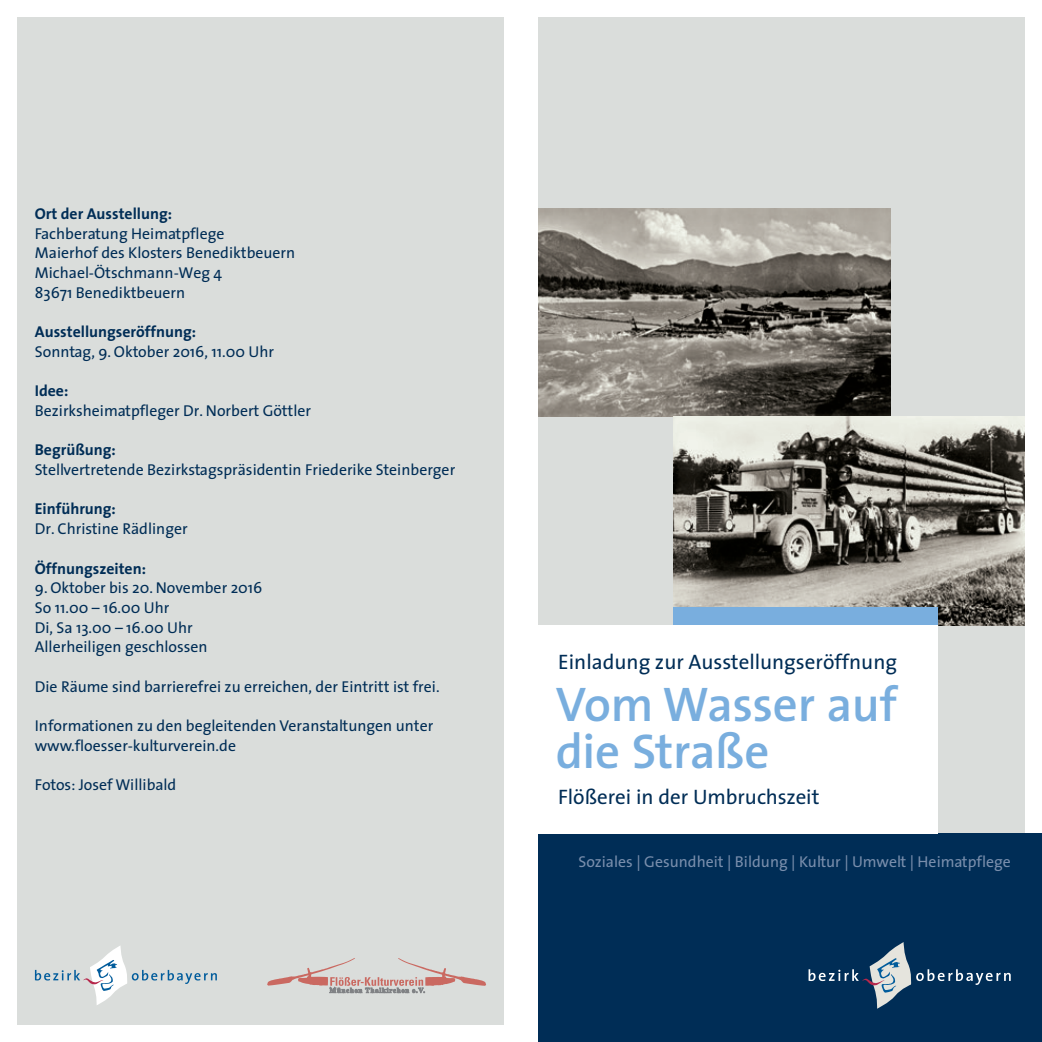
<style>
.page{position:relative;width:1042px;height:1042px;background:#fff}
.page>*{position:absolute;margin:0;border:0;box-sizing:border-box;transform-origin:0 0}
.t1{font:600 49px/47.2px "The Sans";letter-spacing:-.01em;color:#79aede}
.t2{font:21px "The Sans";color:#002d56}
.t3{font:15.75px/19.6px "The Sans";color:#002d56}
.t4{font:700 15.75px "The Sans";color:#002d56}
.t5{font:15.75px "The Sans";color:#798eac}
</style>
<div class="page">
<div style="left:538px;top:17px;width:486px;height:1007px;background:#dadddb"></div>
<div style="left:17px;top:17px;width:486px;height:1007px;background:#dadddb"></div>
<img style="left:538px;top:208px;width:353px;height:209px">
<img style="left:673px;top:417px;width:351px;height:208px">
<div style="left:538px;top:833px;width:504px;height:209px;background:#002d56"></div>
<svg style="left:808px;top:942px;width:202px;height:66px"></svg>
<svg style="left:35px;top:946px;width:182px;height:59px"></svg>
<svg style="left:267px;top:958px;width:219px;height:36px"></svg>
<div style="left:521px;top:625px;width:417px;height:208px;background:#fff"></div>
<div style="left:673px;top:608px;width:265px;height:17px;background:#79aede"></div>
<p class="t4" style="left:35px;top:200px;width:139px">Ort der Ausstellung:</p>
<p class="t3" style="left:35px;top:223px;width:262px">Fachberatung Heimatpflege<br>Maierhof des Klosters Benediktbeuern<br>Michael-Ötschmann-Weg 4<br>83671 Benediktbeuern</p>
<p class="t4" style="left:35px;top:319px;width:163px">Ausstellungseröffnung:</p>
<p class="t3" style="left:35px;top:341px;width:241px">Sonntag, 9. Oktober 2016, 11.00 Uhr</p>
<p class="t4" style="left:35px;top:378px;width:35px">Idee:</p>
<p class="t3" style="left:35px;top:400px;width:278px">Bezirksheimatpfleger Dr. Norbert Göttler</p>
<p class="t4" style="left:35px;top:437px;width:83px">Begrüßung:</p>
<p class="t3" style="left:35px;top:459px;width:422px">Stellvertretende Bezirkstagspräsidentin Friederike Steinberger</p>
<p class="t4" style="left:35px;top:496px;width:83px">Einführung:</p>
<p class="t3" style="left:35px;top:518px;width:154px">Dr. Christine Rädlinger</p>
<p class="t4" style="left:35px;top:555px;width:113px">Öffnungszeiten:</p>
<p class="t3" style="left:35px;top:577px;width:229px">9. Oktober bis 20. November 2016<br>So 11.00 – 16.00 Uhr<br>Di, Sa 13.00 – 16.00 Uhr<br>Allerheiligen geschlossen</p>
<p class="t3" style="left:35px;top:676px;width:406px">Die Räume sind barrierefrei zu erreichen, der Eintritt ist frei.</p>
<p class="t3" style="left:35px;top:715px;width:400px">Informationen zu den begleitenden Veranstaltungen unter www.floesser-kulturverein.de</p>
<p class="t3" style="left:35px;top:774px;width:143px">Fotos: Josef Willibald</p>
<h2 class="t2" style="left:558px;top:644px;width:340px">Einladung zur Ausstellungseröffnung</h2>
<h1 class="t1" style="left:556px;top:679px;width:343px">Vom Wasser auf die Straße</h1>
<h2 class="t2" style="left:558px;top:780px;width:263px">Flößerei in der Umbruchszeit</h2>
<p class="t5" style="left:578px;top:848px;width:434px">Soziales | Gesundheit | Bildung | Kultur | Umwelt | Heimatpflege</p>
</div>
